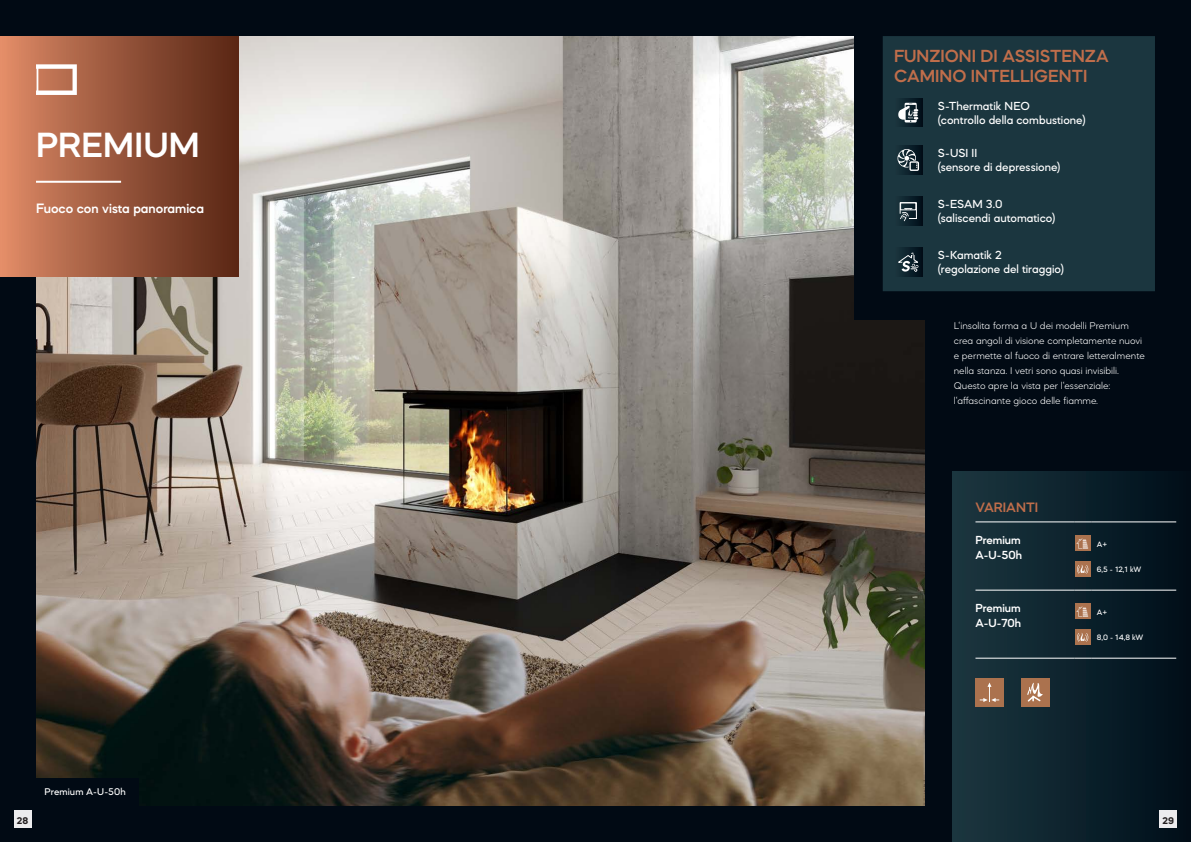
<style>
.page{position:relative;width:1191px;height:842px;background:#010a14}
.page>*{position:absolute;margin:0;border:0;box-sizing:border-box;transform-origin:0 0}
.t1{font:600 36px "Mazzard M";letter-spacing:.01em;color:#fff}
.t2{font:600 18px/20px "Mazzard M";color:#c06e4b}
.t3{font:600 14px "Mazzard M";color:#fff}
.t4{font:600 14px "Mazzard M";color:#c06e4b}
.t5{font:500 12px/14px "Mazzard M";letter-spacing:.005em;color:#fff}
.t6{font:600 12px/15px "Mazzard M";color:#fff}
.t7{font:300 10px/15px "Mazzard M";color:#fff}
.t8{font:500 10px "Mazzard M";letter-spacing:.01em;color:#fff}
.t9{font:700 10px "Mazzard M";color:#231f20}
.t10{font:500 8px "Mazzard M";letter-spacing:-.02em;color:#fff}
</style>
<div class="page">
<img style="left:36px;top:36px;width:888px;height:770px">
<div style="left:952px;top:472px;width:239px;height:370px;background:linear-gradient(to right,#1b3640,#000f19)"></div>
<div style="left:975px;top:678px;width:28px;height:29px;background:#ab724e"></div>
<svg style="left:979px;top:682px;width:20px;height:20px"></svg>
<div style="left:1021px;top:678px;width:28px;height:29px;background:#ab724e"></div>
<svg style="left:1027px;top:683px;width:16px;height:19px"></svg>
<div style="left:854px;top:26px;width:337px;height:294px;background:#010a14"></div>
<div style="left:36px;top:778px;width:102px;height:29px;background:#010a14"></div>
<div style="left:0;top:36px;width:238px;height:241px;background:linear-gradient(to right,#de8a67,#562413)"></div>
<svg style="left:36px;top:64px;width:41px;height:31px"></svg>
<div style="left:883px;top:36px;width:272px;height:255px;background:#1b363f"></div>
<svg style="left:894px;top:98px;width:28px;height:29px"></svg>
<svg style="left:898px;top:103px;width:20px;height:19px"></svg>
<div style="left:894px;top:146px;width:28px;height:28px;background:linear-gradient(to right,#1c3740,#00101b)"></div>
<svg style="left:897px;top:149px;width:22px;height:22px"></svg>
<div style="left:894px;top:197px;width:28px;height:28px;background:linear-gradient(to right,#1d3741,#00101b)"></div>
<svg style="left:899px;top:202px;width:18px;height:19px"></svg>
<div style="left:894px;top:248px;width:28px;height:28px;background:linear-gradient(to right,#1c3740,#03121d)"></div>
<svg style="left:895px;top:253px;width:25px;height:19px"></svg>
<hr style="left:36px;top:181px;width:85px;height:2px;background:#fff">
<hr style="left:975px;top:522px;width:99px;height:1px;background:#fff">
<svg style="left:1074px;top:522px;width:17px;height:1px"></svg>
<hr style="left:1091px;top:522px;width:85px;height:1px;background:#fff">
<hr style="left:975px;top:590px;width:99px;height:1px;background:#fff">
<svg style="left:1074px;top:590px;width:17px;height:1px"></svg>
<hr style="left:1091px;top:590px;width:85px;height:1px;background:#fff">
<hr style="left:975px;top:658px;width:99px;height:1px;background:#fff">
<svg style="left:1074px;top:658px;width:17px;height:1px"></svg>
<hr style="left:1091px;top:658px;width:85px;height:1px;background:#fff">
<div style="left:1074px;top:535px;width:16px;height:16px;background:#ab724e"></div>
<svg style="left:1076px;top:538px;width:12px;height:10px"></svg>
<div style="left:1074px;top:561px;width:16px;height:16px;background:#ab724e"></div>
<svg style="left:1077px;top:565px;width:11px;height:9px"></svg>
<div style="left:1074px;top:604px;width:16px;height:15px;background:#ab724e"></div>
<svg style="left:1076px;top:606px;width:12px;height:11px"></svg>
<div style="left:1074px;top:629px;width:16px;height:16px;background:#ab724e"></div>
<svg style="left:1077px;top:633px;width:11px;height:9px"></svg>
<div style="left:14px;top:811px;width:17px;height:17px;background:#ececee"></div>
<div style="left:1159px;top:811px;width:17px;height:17px;background:#ececee"></div>
<h1 class="t1" style="left:36px;top:122px;width:165px">PREMIUM</h1>
<h3 class="t3" style="left:36px;top:199px;width:169px">Fuoco con vista panoramica</h3>
<p class="t8" style="left:45px;top:786px;width:83px">Premium A-U-50h</p>
<h2 class="t2" style="left:894px;top:46px;width:216px">FUNZIONI DI ASSISTENZA<br>CAMINO INTELLIGENTI</h2>
<p class="t5" style="left:937px;top:98px;width:149px">S-Thermatik NEO<br>(controllo della combustione)</p>
<p class="t5" style="left:937px;top:146px;width:124px">S-USI II<br>(sensore di depressione)</p>
<p class="t5" style="left:937px;top:196px;width:119px;line-height:14.4px">S-ESAM 3.0 (saliscendi automatico)</p>
<p class="t5" style="left:937px;top:247px;width:128px;line-height:14.4px">S-Kamatik 2 (regolazione del tiraggio)</p>
<p class="t7" style="left:953px;top:318px;width:193px">L‘insolita forma a U dei modelli Premium crea angoli di visione completamente nuovi e permette al fuoco di entrare letteralmente nella stanza. I vetri sono quasi invisibili.<br>Questo apre la vista per l‘essenziale: l‘affascinante gioco delle fiamme.</p>
<h3 class="t4" style="left:975px;top:499px;width:64px">VARIANTI</h3>
<p class="t6" style="left:975px;top:532px;width:48px">Premium<br>A-U-50h</p>
<p class="t10" style="left:1096px;top:539px;width:12px">A+</p>
<p class="t10" style="left:1096px;top:565px;width:46px">6,5 - 12,1 kW</p>
<p class="t6" style="left:975px;top:600px;width:47px">Premium<br>A-U-70h</p>
<p class="t10" style="left:1096px;top:607px;width:12px">A+</p>
<p class="t10" style="left:1096px;top:633px;width:48px">8,0 - 14,8 kW</p>
<p class="t9" style="left:17px;top:814px;width:13px">28</p>
<p class="t9" style="left:1162px;top:814px;width:13px">29</p>
</div>
